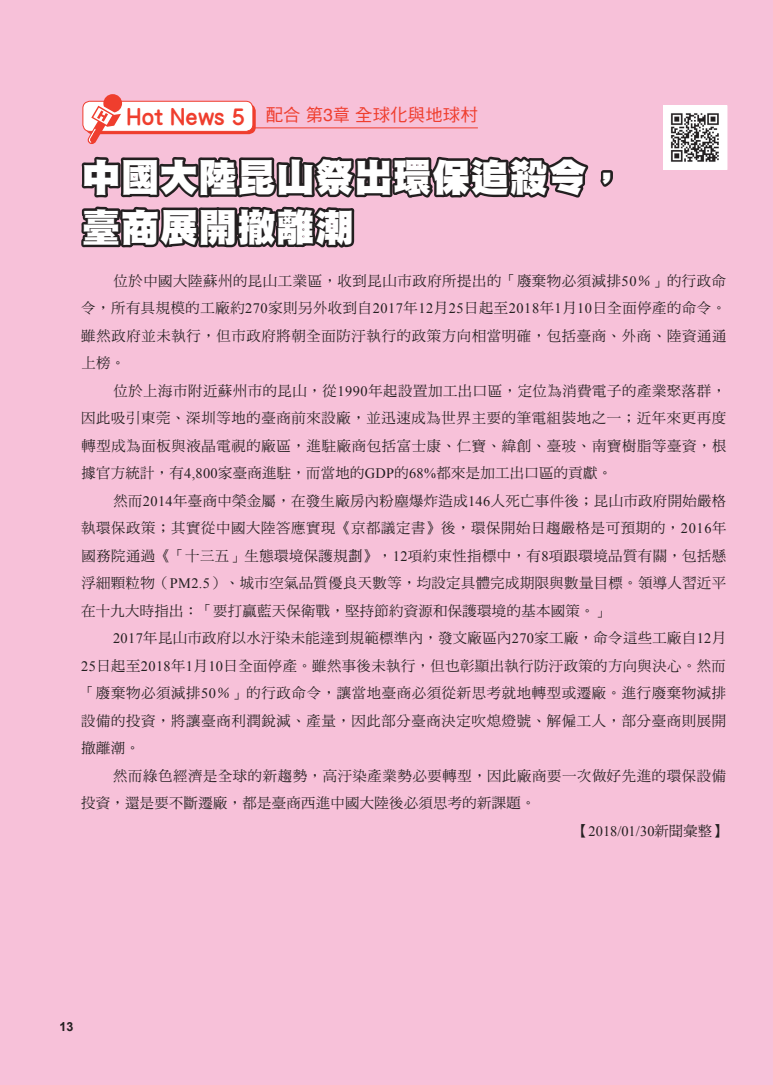
<style>
.page{position:relative;width:773px;height:1085px;background:#fff}
.page>*{position:absolute;margin:0;border:0;box-sizing:border-box;transform-origin:0 0}
.t1{font:38.12px/50px "DF Hei Std W12";letter-spacing:.02em;color:#fff}
.t2{font:17.5px "DF Hei Std W5";color:#ef3e2e}
.t3{font:14.38px/27.5px "DF Ming Std W5";letter-spacing:.04em;color:#231f20;text-align:justify}
.t4{font:14.38px "Times New Roman";color:#231f20}
.t5{font:700 12.5px "Arial";color:#231f20}
.s1{font-family:"ARR Gothic 1";font-weight:800;font-size:21.25px}
.s2{font-family:"Helvetica"}
.s3{font-family:"Times New Roman"}
.s4{font-family:"DF Ming Std W5"}
</style>
<div class="page">
<div style="left:0;top:0;width:772px;height:1084px;background:#f7c1d9"></div>
<svg style="left:81px;top:94px;width:532px;height:154px"></svg>
<img style="left:665px;top:108px;width:60px;height:59px">
<div style="left:663px;top:106px;width:64px;height:63px;border:1px solid #fff"></div>
<p class="t2" style="left:126px;top:105px;width:353px"><span class="s1">Hot News 5</span> 配合第<span class="s2">3</span>章全球化與地球村</p>
<h1 class="t1" style="left:82px;top:151px;width:545px">中國大陸昆山祭出環保追殺令，臺商展開撤離潮</h1>
<p class="t3" style="left:81px;top:266px;width:646px;text-indent:32px">位於中國大陸蘇州的昆山工業區，收到昆山市政府所提出的「廢棄物必須減排<span class="s3">50</span>％」的行政命令，所有具規模的工廠約<span class="s3">270</span>家則另外收到自<span class="s3">2017</span>年<span class="s3">12</span>月<span class="s3">25</span>日起至<span class="s3">2018</span>年<span class="s3">1</span>月<span class="s3">10</span>日全面停產的命令。雖然政府並未執行，但市政府將朝全面防汙執行的政策方向相當明確，包括臺商、外商、陸資通通上榜。</p>
<p class="t3" style="left:81px;top:376px;width:646px;text-indent:32px">位於上海市附近蘇州市的昆山，從<span class="s3">1990</span>年起設置加工出口區，定位為消費電子的產業聚落群，因此吸引東莞、深圳等地的臺商前來設廠，並迅速成為世界主要的筆電組裝地之一；近年來更再度轉型成為面板與液晶電視的廠區，進駐廠商包括富士康、仁寶、緯創、臺玻、南寶樹脂等臺資，根據官方統計，有<span class="s3">4,800</span>家臺商進駐，而當地的<span class="s3">GDP</span>的<span class="s3">68%</span>都來是加工出口區的貢獻。</p>
<p class="t3" style="left:81px;top:486px;width:646px;text-indent:32px">然而<span class="s3">2014</span>年臺商中榮金屬，在發生廠房內粉塵爆炸造成<span class="s3">146</span>人死亡事件後；昆山市政府開始嚴格執環保政策；其實從中國大陸答應實現《京都議定書》後，環保開始日趨嚴格是可預期的，<span class="s3">2016</span>年國務院通過《「十三五」生態環境保護規劃》，<span class="s3">12</span>項約束性指標中，有<span class="s3">8</span>項跟環境品質有關，包括懸浮細顆粒物（<span class="s3">PM2.5</span>）、城市空氣品質優良天數等，均設定具體完成期限與數量目標。領導人習近平在十九大時指出：「要打贏藍天保衛戰，堅持節約資源和保護環境的基本國策。」</p>
<p class="t3" style="left:81px;top:624px;width:646px;text-indent:32px"><span class="s3">2017</span>年昆山市政府以水汙染未能達到規範標準內，發文廠區內<span class="s3">270</span>家工廠，命令這些工廠自<span class="s3">12</span>月<span class="s3">25</span>日起至<span class="s3">2018</span>年<span class="s3">1</span>月<span class="s3">10</span>日全面停產。雖然事後未執行，但也彰顯出執行防汙政策的方向與決心。然而「廢棄物必須減排<span class="s3">50</span>％」的行政命令，讓當地臺商必須從新思考就地轉型或遷廠。進行廢棄物減排設備的投資，將讓臺商利潤銳減、產量，因此部分臺商決定吹熄燈號、解僱工人，部分臺商則展開撤離潮。</p>
<p class="t3" style="left:81px;top:761px;width:646px;text-indent:32px">然而綠色經濟是全球的新趨勢，高汙染產業勢必要轉型，因此廠商要一次做好先進的環保設備投資，還是要不斷遷廠，都是臺商西進中國大陸後必須思考的新課題。</p>
<p class="t4" style="left:574px;top:821px;width:154px"><span class="s4">【</span>2018/01/30<span class="s4">新聞彙整】</span></p>
<p class="t5" style="left:59px;top:1018px;width:15px">13</p>
</div>
